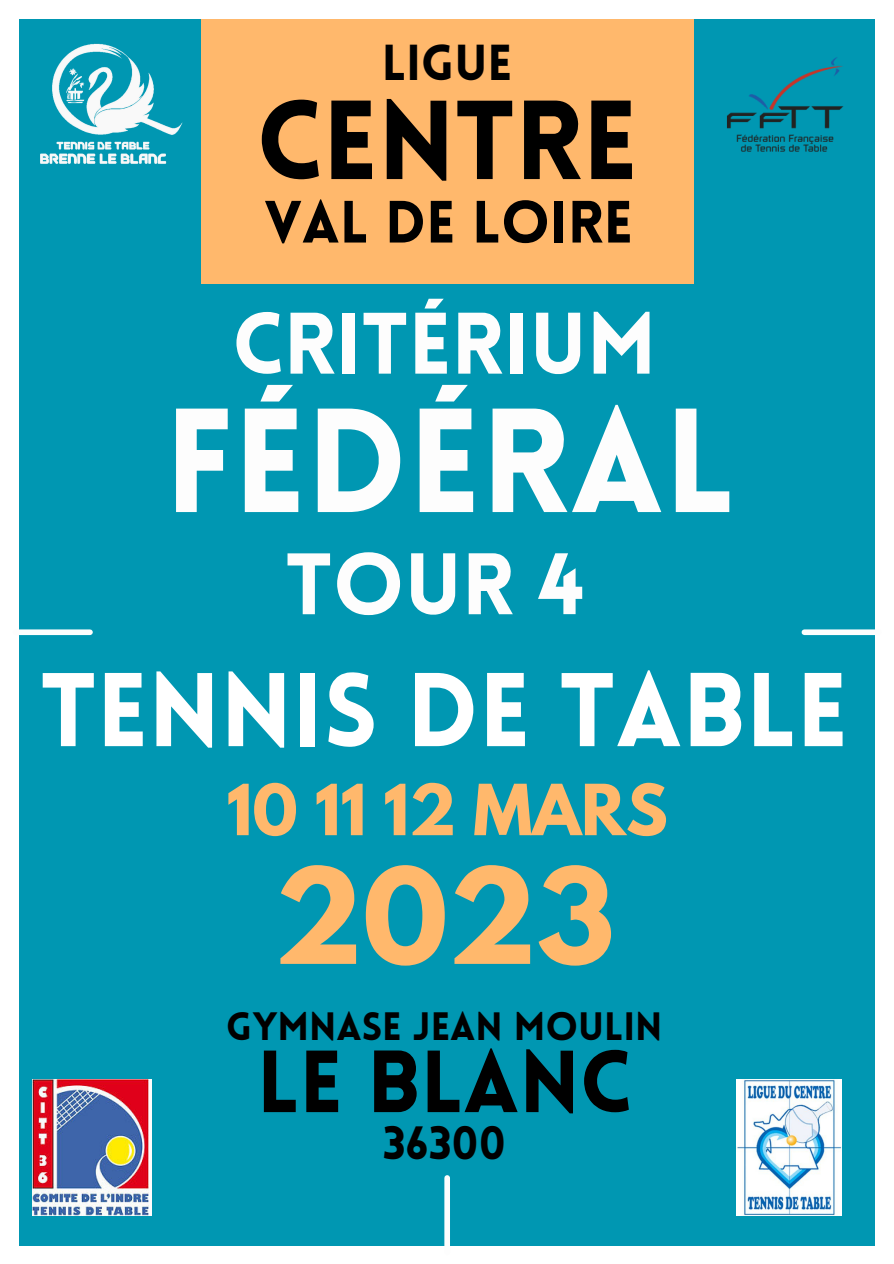
<style>
.page{position:relative;width:894px;height:1264px;background:#fff}
.page>*{position:absolute;margin:0;border:0;box-sizing:border-box;transform-origin:0 0}
.t1{font:900 144.6px "Lovelo";color:#fdfdfd}
.t2{font:700 117.45px "League Spartan";color:#ffb86c}
.t3{font:900 109.65px "Lovelo";color:#000}
.t4{font:900 102.3px "Lovelo";color:#fff}
.t5{font:900 85.95px "Lovelo";color:#000}
.t6{font:900 85.2px "Lovelo";color:#fdfdfd}
.t7{font:700 62.4px "League Spartan";color:#ffb86c}
.t8{font:900 58.2px "Lovelo";color:#000}
.t9{font:900 49.35px "Lovelo";color:#000}
.t10{font:900 45.6px "Lovelo";color:#000}
.t11{font:900 38.7px "Lovelo";color:#000}
</style>
<div class="page">
<div style="left:0;top:0;width:893px;height:1263px;background:#0097b2"></div>
<div style="left:201px;top:0;width:492px;height:283px;background:#ffb86c"></div>
<div style="left:0;top:0;width:19px;height:1263px;background:#fff"></div>
<div style="left:875px;top:0;width:18px;height:1263px;background:#fff"></div>
<div style="left:0;top:1245px;width:893px;height:18px;background:#fff"></div>
<div style="left:0;top:0;width:893px;height:19px;background:#fff"></div>
<div style="left:444px;top:1177px;width:6px;height:75px;background:#fdfdfd"></div>
<div style="left:16px;top:629px;width:74px;height:6px;background:#fdfdfd"></div>
<div style="left:804px;top:629px;width:74px;height:6px;background:#fdfdfd"></div>
<img style="left:40px;top:43px;width:143px;height:121px">
<img style="left:727px;top:57px;width:117px;height:95px">
<img style="left:736px;top:1079px;width:105px;height:136px">
<img style="left:32px;top:1079px;width:120px;height:136px">
<p class="t9" style="left:382px;top:43px;width:132px">LIGUE</p>
<h3 class="t3" style="left:256px;top:97px;width:383px">CENTRE</h3>
<h3 class="t8" style="left:264px;top:199px;width:370px">VAL DE LOIRE</h3>
<h3 class="t6" style="left:232px;top:310px;width:425px">CRITÉRIUM</h3>
<h1 class="t1" style="left:164px;top:403px;width:572px">FÉDÉRAL</h1>
<h3 class="t6" style="left:286px;top:550px;width:300px">TOUR 4</h3>
<h3 class="t4" style="left:41px;top:669px;width:808px">TENNIS DE TABLE</h3>
<h3 class="t7" style="left:226px;top:779px;width:442px">10 11 12 MARS</h3>
<h2 class="t2" style="left:274px;top:858px;width:342px">2023</h2>
<p class="t11" style="left:226px;top:1011px;width:437px">GYMNASE JEAN MOULIN</p>
<h3 class="t5" style="left:257px;top:1047px;width:376px">LE BLANC</h3>
<p class="t10" style="left:382px;top:1124px;width:125px">36300</p>
</div>
